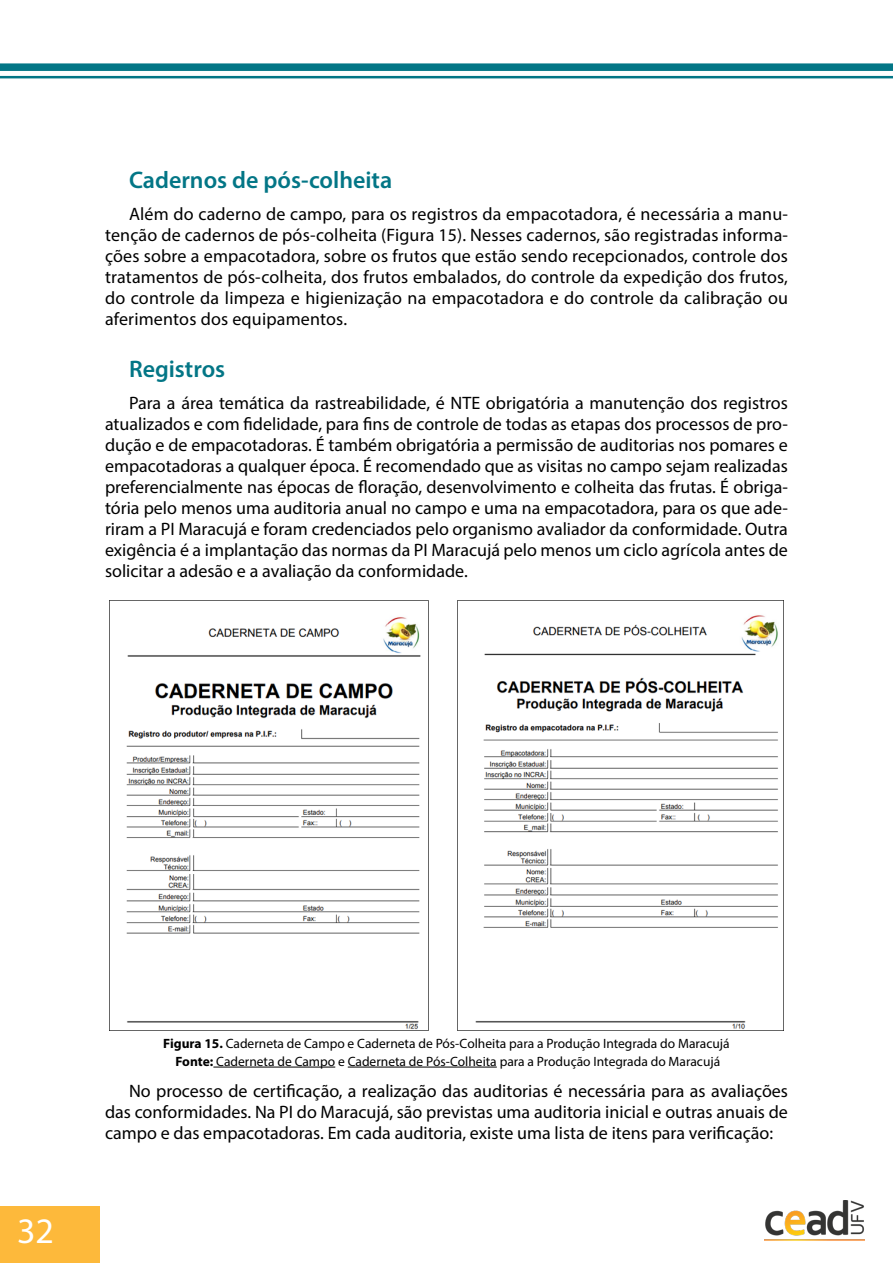
<style>
.page{position:relative;width:893px;height:1263px;background:#fff}
.page>*{position:absolute;margin:0;border:0;box-sizing:border-box;transform-origin:0 0}
.t1{font:36px "Myriad Pro";color:#fff}
.t2{font:600 24px "Myriad Pro";color:#037686}
.t3{font:18px/21px "Myriad Pro";color:#000;text-align:justify}
.t4{font:13.5px/18px "Myriad Pro";color:#000;text-align:center}
.s1{font-weight:700}
</style>
<div class="page">
<div style="left:0;top:1206px;width:100px;height:57px;background:#fdb93b"></div>
<div style="left:0;top:63px;width:893px;height:8px;background:#037686"></div>
<hr style="left:0;top:76px;width:893px;height:2px;background:#037686">
<img style="left:764px;top:1201px;width:100px;height:40px">
<hr style="left:213px;top:1067px;width:122px;height:1px;background:#000">
<hr style="left:348px;top:1067px;width:149px;height:1px;background:#000">
<img style="left:126px;top:601px;width:652px;height:429px">
<h2 class="t2" style="left:129px;top:165px;width:265px">Cadernos de pós-colheita</h2>
<p class="t3" style="left:105px;top:203px;width:684px;text-indent:24px">Além do caderno de campo, para os registros da empacotadora, é necessária a manu&shy;tenção de cadernos de pós-colheita (Figura 15). Nesses cadernos, são registradas informa&shy;ções sobre a empacotadora, sobre os frutos que estão sendo recepcionados, controle dos tratamentos de pós-colheita, dos frutos embalados, do controle da expedição dos frutos, do controle da limpeza e higienização na empacotadora e do controle da calibração ou aferimentos dos equipamentos.</p>
<h2 class="t2" style="left:129px;top:354px;width:98px">Registros</h2>
<p class="t3" style="left:105px;top:392px;width:684px;text-indent:24px">Para a área temática da rastreabilidade, é NTE obrigatória a manutenção dos registros atualizados e com fidelidade, para fins de controle de todas as etapas dos processos de pro&shy;dução e de empacotadoras. É também obrigatória a permissão de auditorias nos pomares e empacotadoras a qualquer época. É recomendado que as visitas no campo sejam realizadas preferencialmente nas épocas de floração, desenvolvimento e colheita das frutas. É obriga&shy;tória pelo menos uma auditoria anual no campo e uma na empacotadora, para os que ade&shy;riram a PI Maracujá e foram credenciados pelo organismo avaliador da conformidade. Outra exigência é a implantação das normas da PI Maracujá pelo menos um ciclo agrícola antes de solicitar a adesão e a avaliação da conformidade.</p>
<h1 class="t1" style="left:17px;top:1209px;width:38px">32</h1>
<p class="t4" style="left:163px;top:1034px;width:568px"><span class="s1">Figura 15.</span> Caderneta de Campo e Caderneta de Pós-Colheita para a Produção Integrada do Maracujá<br><span class="s1">Fonte:</span> Caderneta de Campo e Caderneta de Pós-Colheita para a Produção Integrada do Maracujá</p>
<p class="t3" style="left:105px;top:1080px;width:684px;text-indent:24px">No processo de certificação, a realização das auditorias é necessária para as avaliações das conformidades. Na PI do Maracujá, são previstas uma auditoria inicial e outras anuais de campo e das empacotadoras. Em cada auditoria, existe uma lista de itens para verificação:</p>
</div>
